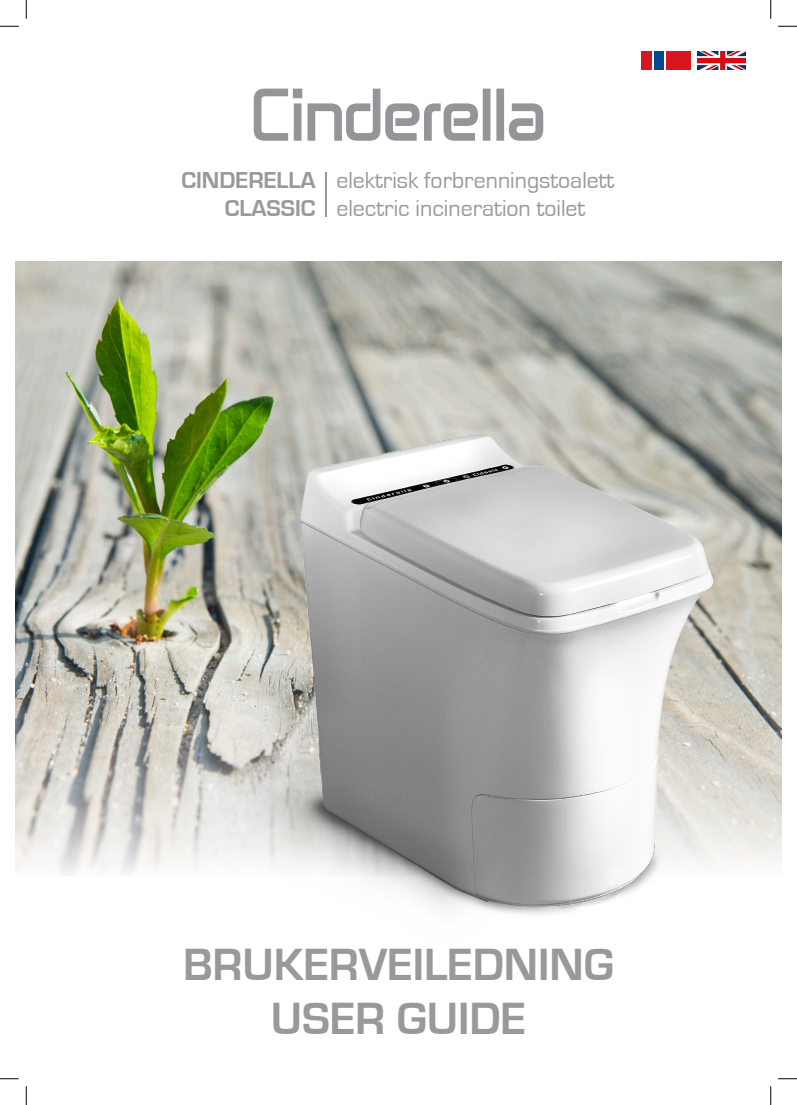
<style>
.page{position:relative;width:797px;height:1105px;background:#fff}
.page>*{position:absolute;margin:0;border:0;box-sizing:border-box;transform-origin:0 0}
.t1{font:700 46.5px "Eurostile";color:#999}
.t2{font:23.75px "Eurostile";color:#999}
.t3{font:700 23.75px "Eurostile";color:#999}
</style>
<div class="page">
<div style="left:642px;top:51px;width:10px;height:19px;background:#d7171f"></div>
<div style="left:666px;top:51px;width:24px;height:19px;background:#d7171f"></div>
<div style="left:654px;top:51px;width:9px;height:19px;background:#01498e"></div>
<img style="left:697px;top:51px;width:49px;height:19px">
<img style="left:16px;top:262px;width:765px;height:612px">
<img style="left:168px;top:348px;width:613px;height:567px">
<svg style="left:254px;top:89px;width:289px;height:52px"></svg>
<hr style="left:325px;top:172px;width:1px;height:45px;background:#999">
<svg style="left:0;top:25px;width:19px;height:2px"></svg>
<svg style="left:778px;top:25px;width:19px;height:2px"></svg>
<svg style="left:0;top:1078px;width:19px;height:1px"></svg>
<svg style="left:778px;top:1078px;width:19px;height:1px"></svg>
<svg style="left:25px;top:0;width:2px;height:19px"></svg>
<svg style="left:25px;top:1086px;width:2px;height:19px"></svg>
<svg style="left:770px;top:0;width:1px;height:19px"></svg>
<svg style="left:770px;top:1086px;width:1px;height:19px"></svg>
<p class="t3" style="left:181px;top:167px;width:136px">CINDERELLA</p>
<p class="t3" style="left:225px;top:195px;width:92px">CLASSIC</p>
<p class="t2" style="left:336px;top:167px;width:279px">elektrisk forbrenningstoalett</p>
<p class="t2" style="left:336px;top:196px;width:250px">electric incineration toilet</p>
<p class="t1" style="left:183px;top:939px;width:432px">BRUKERVEILEDNING</p>
<p class="t1" style="left:271px;top:993px;width:256px">USER GUIDE</p>
</div>
